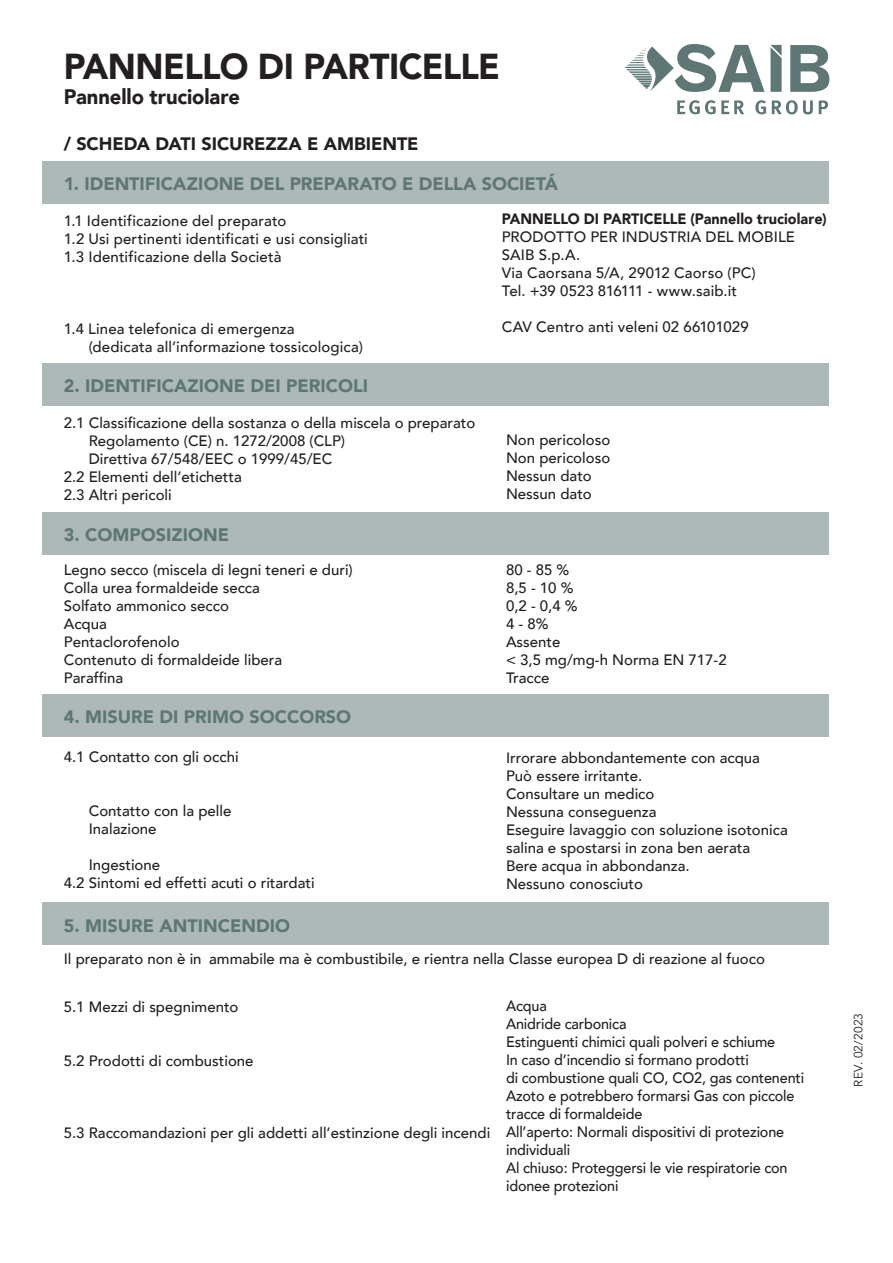
<style>
.page{position:relative;width:893px;height:1263px;background:#fff}
.page>*{position:absolute;margin:0;border:0;box-sizing:border-box;transform-origin:0 0}
.t1{font:900 36px "Avenir";letter-spacing:-.02em;color:#231f20;scale:.96 1}
.t2{font:900 21px "Avenir";letter-spacing:-.005em;color:#231f20;scale:.96 1}
.t3{font:900 18px "Avenir";color:#5e7775}
.t4{font:900 18px "Avenir";color:#231f20}
.t5{font:500 15px "Avenir";color:#231f20}
.t6{font:500 15px/18px "Avenir";color:#231f20;scale:.96 1}
.t7{font:900 15px "Avenir";color:#231f20;scale:.96 1}
.t8{font:12px "Avenir";letter-spacing:.01em;color:#231f20}
</style>
<div class="page">
<svg style="left:625px;top:44px;width:140px;height:48px"></svg>
<svg style="left:790px;top:45px;width:39px;height:47px"></svg>
<svg style="left:771px;top:45px;width:11px;height:47px"></svg>
<svg style="left:677px;top:100px;width:151px;height:14px"></svg>
<div style="left:43px;top:162px;width:786px;height:42px;background:#adb9b8"></div>
<div style="left:43px;top:364px;width:786px;height:42px;background:#adb9b8"></div>
<div style="left:43px;top:512px;width:786px;height:42px;background:#adb9b8"></div>
<div style="left:43px;top:694px;width:786px;height:43px;background:#adb9b8"></div>
<div style="left:43px;top:902px;width:786px;height:43px;background:#adb9b8"></div>
<p class="t1" style="left:64px;top:35px;width:456px">PANNELLO DI PARTICELLE</p>
<p class="t2" style="left:64px;top:78px;width:185px">Pannello truciolare</p>
<p class="t4" style="left:64px;top:129px;width:356px">/ SCHEDA DATI SICUREZZA E AMBIENTE</p>
<p class="t3" style="left:64px;top:169px;width:496px">1. IDENTIFICAZIONE DEL PREPARATO E DELLA SOCIETÁ</p>
<p class="t5" style="left:64px;top:208px;width:224px">1.1 Identificazione del preparato</p>
<p class="t5" style="left:64px;top:226px;width:306px">1.2 Usi pertinenti identificati e usi consigliati</p>
<p class="t5" style="left:64px;top:244px;width:219px">1.3 Identificazione della Società</p>
<p class="t7" style="left:502px;top:206px;width:340px">PANNELLO DI PARTICELLE (Pannello truciolare)</p>
<p class="t5" style="left:502px;top:224px;width:295px">PRODOTTO PER INDUSTRIA DEL MOBILE</p>
<p class="t5" style="left:502px;top:242px;width:80px">SAIB S.p.A.</p>
<p class="t5" style="left:502px;top:260px;width:255px">Via Caorsana 5/A, 29012 Caorso (PC)</p>
<p class="t5" style="left:502px;top:278px;width:237px">Tel. +39 0523 816111 - www.saib.it</p>
<p class="t5" style="left:502px;top:314px;width:248px">CAV Centro anti veleni 02 66101029</p>
<p class="t5" style="left:64px;top:316px;width:232px">1.4 Linea telefonica di emergenza</p>
<p class="t5" style="left:89px;top:334px;width:276px">(dedicata all’informazione tossicologica)</p>
<p class="t3" style="left:64px;top:370px;width:306px">2. IDENTIFICAZIONE DEI PERICOLI</p>
<p class="t5" style="left:64px;top:410px;width:413px">2.1 Classificazione della sostanza o della miscela o preparato</p>
<p class="t5" style="left:89px;top:428px;width:258px">Regolamento (CE) n. 1272/2008 (CLP)</p>
<p class="t5" style="left:89px;top:446px;width:245px">Direttiva 67/548/EEC o 1999/45/EC</p>
<p class="t5" style="left:64px;top:464px;width:180px">2.2 Elementi dell’etichetta</p>
<p class="t5" style="left:64px;top:482px;width:110px">2.3 Altri pericoli</p>
<p class="t3" style="left:64px;top:519px;width:167px">3. COMPOSIZIONE</p>
<p class="t5" style="left:64px;top:556px;width:290px">Legno secco (miscela di legni teneri e duri)</p>
<p class="t5" style="left:64px;top:574px;width:198px">Colla urea formaldeide secca</p>
<p class="t5" style="left:64px;top:592px;width:167px">Solfato ammonico secco</p>
<p class="t5" style="left:64px;top:610px;width:45px">Acqua</p>
<p class="t5" style="left:64px;top:628px;width:117px">Pentaclorofenolo</p>
<p class="t5" style="left:64px;top:646px;width:220px">Contenuto di formaldeide libera</p>
<p class="t5" style="left:64px;top:664px;width:61px">Paraffina</p>
<p class="t3" style="left:64px;top:701px;width:289px">4. MISURE DI PRIMO SOCCORSO</p>
<p class="t5" style="left:64px;top:744px;width:176px">4.1 Contatto con gli occhi</p>
<p class="t5" style="left:89px;top:798px;width:144px">Contatto con la pelle</p>
<p class="t5" style="left:89px;top:816px;width:69px">Inalazione</p>
<p class="t5" style="left:89px;top:852px;width:73px">Ingestione</p>
<p class="t5" style="left:64px;top:870px;width:252px">4.2 Sintomi ed effetti acuti o ritardati</p>
<p class="t3" style="left:64px;top:910px;width:228px">5. MISURE ANTINCENDIO</p>
<p class="t5" style="left:506px;top:427px;width:106px">Non pericoloso</p>
<p class="t5" style="left:506px;top:445px;width:106px">Non pericoloso</p>
<p class="t5" style="left:506px;top:463px;width:87px">Nessun dato</p>
<p class="t5" style="left:506px;top:481px;width:87px">Nessun dato</p>
<p class="t5" style="left:506px;top:556px;width:65px">80 - 85 %</p>
<p class="t5" style="left:506px;top:574px;width:69px">8,5 - 10 %</p>
<p class="t5" style="left:506px;top:592px;width:73px">0,2 - 0,4 %</p>
<p class="t5" style="left:506px;top:610px;width:44px">4 - 8%</p>
<p class="t5" style="left:506px;top:628px;width:56px">Assente</p>
<p class="t5" style="left:506px;top:646px;width:222px">&lt; 3,5 mg/mg-h Norma EN 717-2</p>
<p class="t5" style="left:506px;top:664px;width:45px">Tracce</p>
<p class="t5" style="left:506px;top:745px;width:256px">Irrorare abbondantemente con acqua</p>
<p class="t5" style="left:506px;top:763px;width:138px">Può essere irritante.</p>
<p class="t5" style="left:506px;top:781px;width:150px">Consultare un medico</p>
<p class="t5" style="left:506px;top:799px;width:152px">Nessuna conseguenza</p>
<p class="t5" style="left:506px;top:817px;width:283px">Eseguire lavaggio con soluzione isotonica</p>
<p class="t5" style="left:506px;top:835px;width:246px">salina e spostarsi in zona ben aerata</p>
<p class="t5" style="left:506px;top:853px;width:185px">Bere acqua in abbondanza.</p>
<p class="t5" style="left:506px;top:871px;width:139px">Nessuno conosciuto</p>
<p class="t5" style="left:64px;top:946px;width:703px">Il preparato non è in ammabile ma è combustibile, e rientra nella Classe europea D di reazione al fuoco</p>
<p class="t5" style="left:64px;top:993px;width:176px">5.1 Mezzi di spegnimento</p>
<p class="t5" style="left:64px;top:1047px;width:191px">5.2 Prodotti di combustione</p>
<p class="t5" style="left:64px;top:1119px;width:428px">5.3 Raccomandazioni per gli addetti all’estinzione degli incendi</p>
<p class="t6" style="left:506px;top:996px;width:44px">Acqua</p>
<p class="t6" style="left:506px;top:1014px;width:127px">Anidride carbonica</p>
<p class="t6" style="left:506px;top:1032px;width:282px">Estinguenti chimici quali polveri e schiume</p>
<p class="t6" style="left:506px;top:1050px;width:254px">In caso d’incendio si formano prodotti</p>
<p class="t6" style="left:506px;top:1068px;width:312px">di combustione quali CO, CO2, gas contenenti<br>Azoto e potrebbero formarsi Gas con piccole tracce di formaldeide</p>
<p class="t6" style="left:506px;top:1122px;width:291px">All’aperto: Normali dispositivi di protezione individuali</p>
<p class="t6" style="left:506px;top:1158px;width:295px">Al chiuso: Proteggersi le vie respiratorie con idonee protezioni</p>
<p class="t8" style="left:851px;top:1086px;width:75px;rotate:-90deg">REV. 02/2023</p>
</div>
